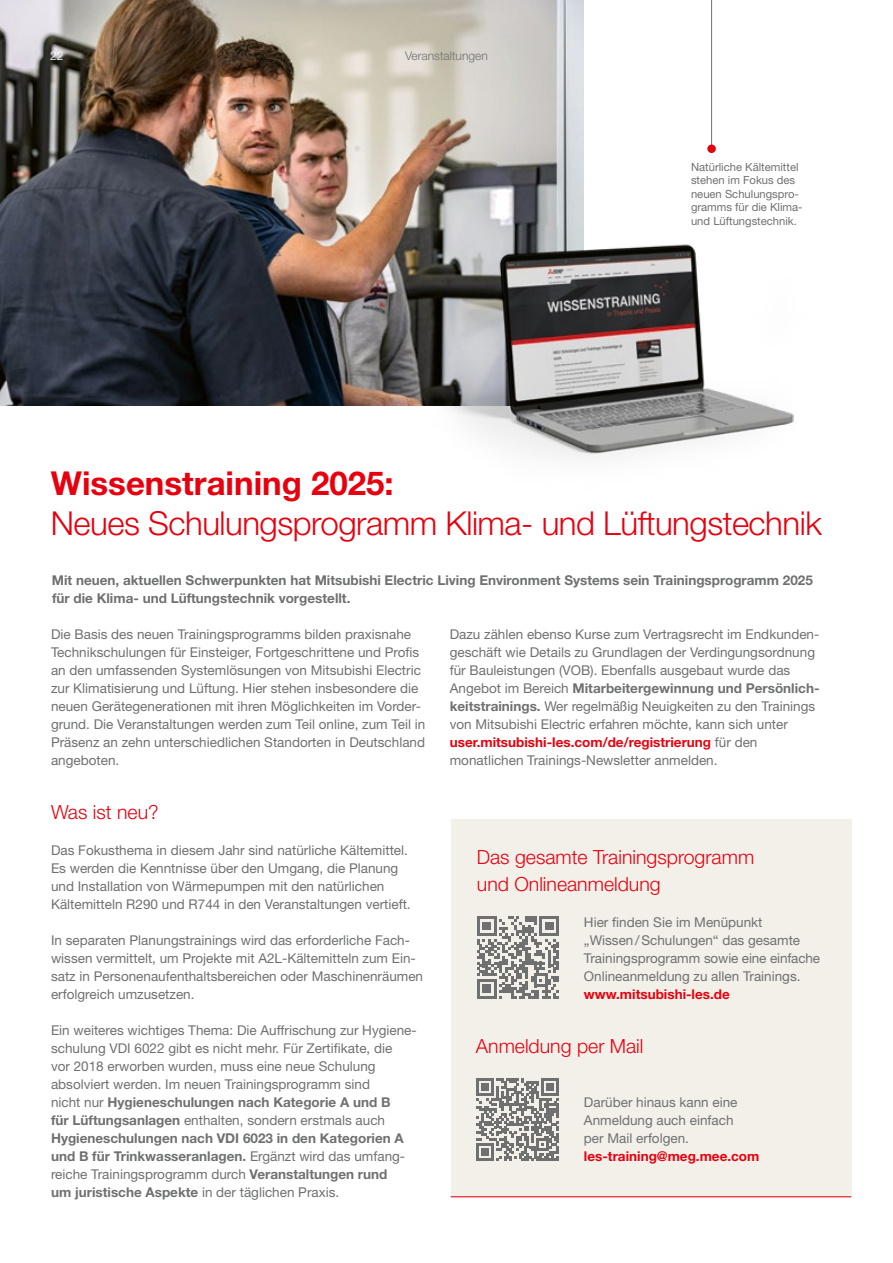
<style>
.page{position:relative;width:893px;height:1263px;background:#fff}
.page>*{position:absolute;margin:0;border:0;box-sizing:border-box;transform-origin:0 0}
.t1{font:300 33px "Helvetica Neue LT Pro";letter-spacing:-.015em;color:#e7000e}
.t2{font:700 33px "Helvetica Neue LT Pro";color:#e7000e}
.t3{font:300 19.5px/27px "Helvetica Neue LT Pro";color:#e7000e}
.t4{font:13.5px/18px "Helvetica Neue LT Pro";color:#6f7070}
.t5{font:700 13.5px/18px "Helvetica Neue LT Pro";color:#6f7070}
.t6{font:700 13.5px "Helvetica Neue LT Pro";color:#e7000e}
.t7{font:300 12px "Helvetica Neue LT Pro";color:#6f7070}
.t8{font:300 12px "Helvetica Neue LT Pro";color:#fff}
.t9{font:11.25px/13.5px "Helvetica Neue LT Pro";color:#6f7070}
.s1{font-weight:700}
.s2{font-weight:700;color:#e7000e}
</style>
<div class="page">
<div style="left:451px;top:819px;width:400px;height:378px;background:#f3f0ea"></div>
<hr style="left:451px;top:1196px;width:400px;height:1px;background:#e7000e">
<img style="left:0;top:0;width:584px;height:405px">
<hr style="left:711px;top:0;width:1px;height:146px;background:#6f7070">
<div style="left:707px;top:144px;width:9px;height:9px;background:#e7000e;border-radius:50%"></div>
<img style="left:402px;top:188px;width:392px;height:270px">
<svg style="left:477px;top:916px;width:82px;height:83px"></svg>
<svg style="left:477px;top:1078px;width:82px;height:83px"></svg>
<p class="t8" style="left:50px;top:48px;width:15px">22</p>
<p class="t7" style="left:406px;top:49px;width:47px">Trainings</p>
<p class="t7" style="left:405px;top:49px;width:84px">Veranstaltungen</p>
<p class="t9" style="left:691px;top:160px;width:113px">Natürliche Kältemittel stehen im Fokus des neuen Schulungspro&shy;gramms für die Klima&shy;und Lüftungstechnik.</p>
<h1 class="t2" style="left:51px;top:462px;width:344px">Wissenstraining 2025:</h1>
<h1 class="t1" style="left:51px;top:503px;width:772px">Neues Schulungsprogramm Klima- und Lüftungstechnik</h1>
<p class="t5" style="left:52px;top:571px;width:762px">Mit neuen, aktuellen Schwerpunkten hat Mitsubishi Electric Living Environment Systems sein Trainingsprogramm 2025 für die Klima- und Lüftungstechnik vorgestellt.</p>
<p class="t4" style="left:51px;top:625px;width:376px">Die Basis des neuen Trainingsprogramms bilden praxisnahe Technikschulungen für Einsteiger, Fortgeschrittene und Profis an den umfassenden Systemlösungen von Mitsubishi Electric zur Klimatisierung und Lüftung. Hier stehen insbesondere die neuen Gerätegenerationen mit ihren Möglichkeiten im Vorder&shy;grund. Die Veranstaltungen werden zum Teil online, zum Teil in Präsenz an zehn unterschiedlichen Standorten in Deutschland angeboten.</p>
<h2 class="t3" style="left:51px;top:798px;width:109px">Was ist neu?</h2>
<p class="t4" style="left:51px;top:841px;width:361px">Das Fokusthema in diesem Jahr sind natürliche Kältemittel.<br>Es werden die Kenntnisse über den Umgang, die Planung und Installation von Wärmepumpen mit den natürlichen Kältemitteln R290 und R744 in den Veranstaltungen vertieft.</p>
<p class="t4" style="left:51px;top:931px;width:374px">In separaten Planungstrainings wird das erforderliche Fach&shy;wissen vermittelt, um Projekte mit A2L-Kältemitteln zum Ein&shy;satz in Personenaufenthaltsbereichen oder Maschinenräumen erfolgreich umzusetzen.</p>
<p class="t4" style="left:51px;top:1021px;width:366px">Ein weiteres wichtiges Thema: Die Auffrischung zur Hygiene&shy;schulung VDI 6022 gibt es nicht mehr. Für Zertifikate, die<br>vor 2018 erworben wurden, muss eine neue Schulung absolviert werden. Im neuen Trainingsprogramm sind<br>nicht nur <span class="s1">Hygieneschulungen nach Kategorie A und B<br>für Lüftungsanlagen</span> enthalten, sondern erstmals auch <span class="s1">Hygieneschulungen nach VDI 6023 in den Kategorien A und B für Trinkwasseranlagen.</span> Ergänzt wird das umfang&shy;reiche Trainingsprogramm durch <span class="s1">Veranstaltungen rund<br>um juristische Aspekte</span> in der täglichen Praxis.</p>
<p class="t4" style="left:450px;top:625px;width:371px">Dazu zählen ebenso Kurse zum Vertragsrecht im Endkunden&shy;geschäft wie Details zu Grundlagen der Verdingungsordnung für Bauleistungen (VOB). Ebenfalls ausgebaut wurde das Angebot im Bereich <span class="s1">Mitarbeitergewinnung und Persönlich&shy;keitstrainings.</span> Wer regelmäßig Neuigkeiten zu den Trainings von Mitsubishi Electric erfahren möchte, kann sich unter <span class="s2">user.mitsubishi-les.com/de/registrierung</span> für den monatlichen Trainings-Newsletter anmelden.</p>
<h2 class="t3" style="left:477px;top:843px;width:279px">Das gesamte Trainingsprogramm und Onlineanmeldung</h2>
<p class="t4" style="left:584px;top:913px;width:238px">Hier finden Sie im Menüpunkt „Wissen/ -Schulungen“ das gesamte Trainingsprogramm sowie eine einfache Onlineanmeldung zu allen Trainings.</p>
<p class="t6" style="left:584px;top:986px;width:147px">www.mitsubishi-les.de</p>
<h2 class="t3" style="left:476px;top:1032px;width:169px">Anmeldung per Mail</h2>
<p class="t4" style="left:584px;top:1093px;width:155px">Darüber hinaus kann eine<br>Anmeldung auch einfach per Mail erfolgen.</p>
<p class="t6" style="left:584px;top:1148px;width:177px">les-training@meg.mee.com</p>
</div>
